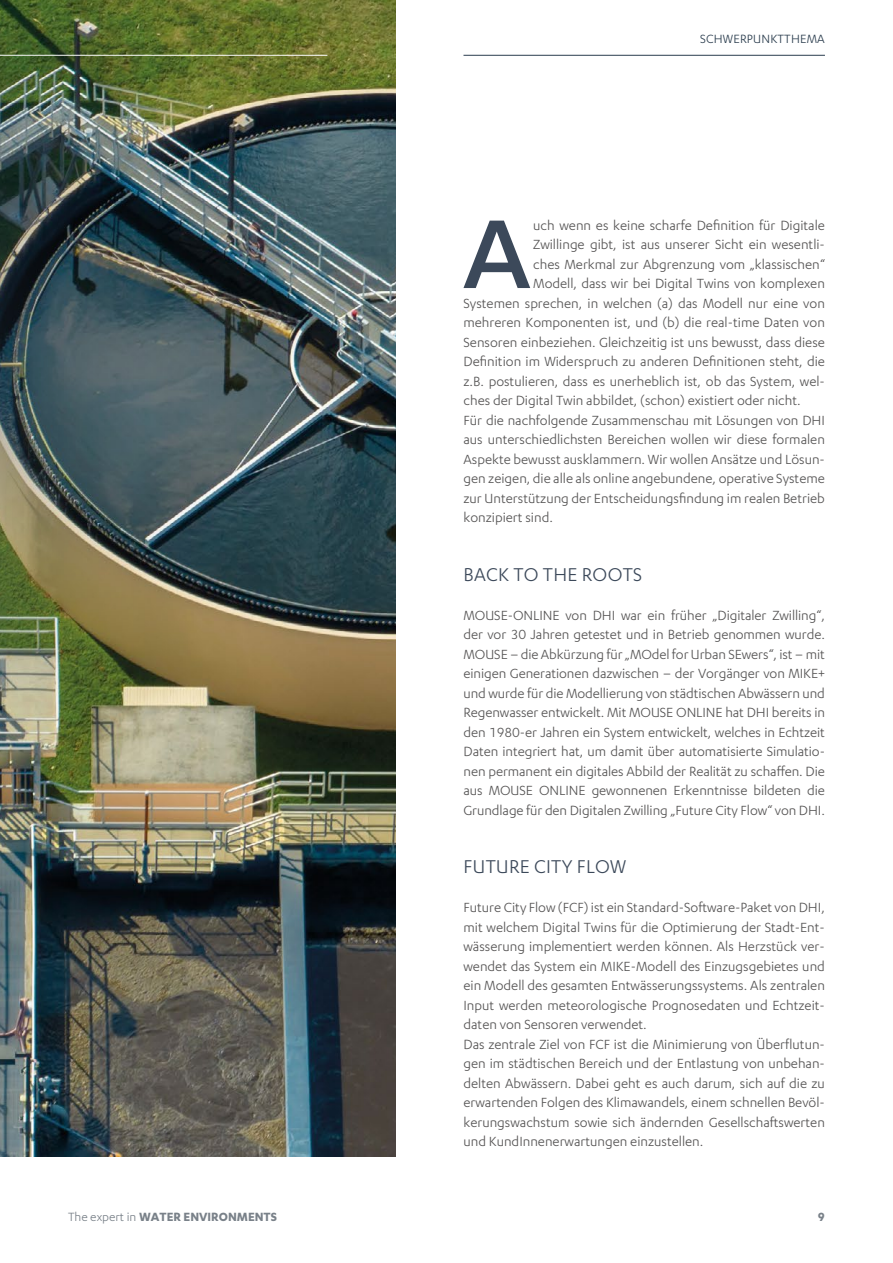
<style>
.page{position:relative;width:893px;height:1263px;background:#fff}
.page>*{position:absolute;margin:0;border:0;box-sizing:border-box;transform-origin:0 0}
.t1{font:500 113.55px "Karbon DHI";color:#3c495a}
.t2{font:21px "Karbon DHI";letter-spacing:.015em;color:#3c495a}
.t3{font:15px/19.5px "Karbon DHI";color:#555454;text-align:justify}
.t4{font:700 13.5px "Karbon DHI";color:#798189}
.t5{font:13.5px "Karbon DHI";letter-spacing:.015em;color:#2b3d4e}
.s1{font-weight:400}
</style>
<div class="page">
<img style="left:0;top:0;width:395px;height:1156px">
<hr style="left:0;top:55px;width:327px;height:1px;background:#fff">
<div style="left:0;top:0;width:228px;height:920px;background:#2b3d4e;opacity:.8"></div>
<hr style="left:463px;top:55px;width:362px;height:1px;background:#2b3d4e">
<p class="t5" style="left:700px;top:32px;width:126px">SCHWERPUNKTTHEMA</p>
<h1 class="t1" style="left:463px;top:190px;width:69px">A</h1>
<p class="t3" style="left:533px;top:215px;width:293px">uch wenn es keine scharfe Definition für Digitale</p>
<p class="t3" style="left:533px;top:234px;width:293px">Zwillinge gibt, ist aus unserer Sicht ein wesentli-</p>
<p class="t3" style="left:533px;top:254px;width:293px">ches Merkmal zur Abgrenzung vom „klassischen“</p>
<p class="t3" style="left:533px;top:273px;width:293px">Modell, dass wir bei Digital Twins von komplexen</p>
<p class="t3" style="left:463px;top:293px;width:363px">Systemen sprechen, in welchen (a) das Modell nur eine von</p>
<p class="t3" style="left:463px;top:312px;width:363px">mehreren Komponenten ist, und (b) die real-time Daten von</p>
<p class="t3" style="left:463px;top:332px;width:363px">Sensoren einbeziehen. Gleichzeitig ist uns bewusst, dass diese</p>
<p class="t3" style="left:463px;top:351px;width:363px">Definition im Widerspruch zu anderen Definitionen steht, die</p>
<p class="t3" style="left:463px;top:371px;width:363px">z.B. postulieren, dass es unerheblich ist, ob das System, wel-</p>
<p class="t3" style="left:463px;top:390px;width:339px">ches der Digital Twin abbildet, (schon) existiert oder nicht.</p>
<p class="t3" style="left:463px;top:410px;width:363px">Für die nachfolgende Zusammenschau mit Lösungen von DHI</p>
<p class="t3" style="left:463px;top:429px;width:363px">aus unterschiedlichsten Bereichen wollen wir diese formalen</p>
<p class="t3" style="left:463px;top:449px;width:363px">Aspekte bewusst ausklammern. Wir wollen Ansätze und Lösun-</p>
<p class="t3" style="left:463px;top:468px;width:363px">gen zeigen, die alle als online angebundene, operative Systeme</p>
<p class="t3" style="left:463px;top:488px;width:363px">zur Unterstützung der Entscheidungsfindung im realen Betrieb</p>
<p class="t3" style="left:463px;top:507px;width:91px">konzipiert sind.</p>
<h2 class="t2" style="left:464px;top:563px;width:180px">BACK TO THE ROOTS</h2>
<p class="t3" style="left:463px;top:605px;width:363px">MOUSE-ONLINE von DHI war ein früher „Digitaler Zwilling“, der vor 30 Jahren getestet und in Betrieb genommen wurde.<br>MOUSE – die Abkürzung für „MOdel for Urban SEwers“, ist – mit einigen Generationen dazwischen – der Vorgänger von MIKE+ und wurde für die Modellierung von städtischen Abwässern und Regenwasser entwickelt. Mit MOUSE ONLINE hat DHI bereits in den 1980-er Jahren ein System entwickelt, welches in Echtzeit Daten integriert hat, um damit über automatisierte Simulatio&shy;nen permanent ein digitales Abbild der Realität zu schaffen. Die aus MOUSE ONLINE gewonnenen Erkenntnisse bildeten die Grundlage für den Digitalen Zwilling „Future City Flow“ von DHI.</p>
<h2 class="t2" style="left:464px;top:855px;width:164px">FUTURE CITY FLOW</h2>
<p class="t3" style="left:463px;top:897px;width:363px;text-align:left">Future City Flow (FCF) ist ein Standard-Software-Paket von DHI, mit welchem Digital Twins für die Optimierung der Stadt-Ent&shy;wässerung implementiert werden können. Als Herzstück ver&shy;wendet das System ein MIKE-Modell des Einzugsgebietes und ein Modell des gesamten Entwässerungssystems. Als zentralen Input werden meteorologische Prognosedaten und Echtzeit&shy;daten von Sensoren verwendet.<br>Das zentrale Ziel von FCF ist die Minimierung von Überflutun&shy;gen im städtischen Bereich und der Entlastung von unbehan&shy;delten Abwässern. Dabei geht es auch darum, sich auf die zu erwartenden Folgen des Klimawandels, einem schnellen Bevöl&shy;kerungswachstum sowie sich ändernden Gesellschaftswerten und KundInnenerwartungen einzustellen.</p>
<p class="t4" style="left:68px;top:1209px;width:210px"><span class="s1">The expert in</span> WATER ENVIRONMENTS</p>
<p class="t4" style="left:818px;top:1209px;width:9px">9</p>
</div>
